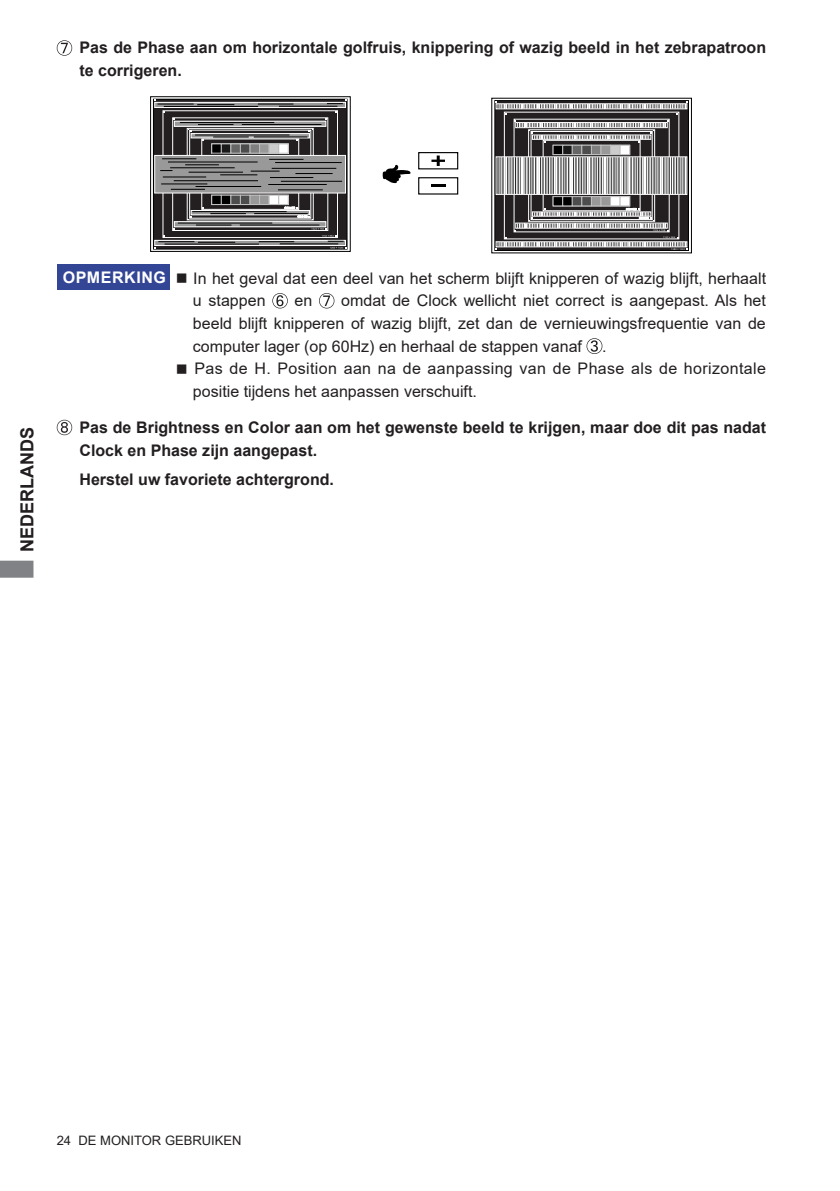
<style>
.page{position:relative;width:840px;height:1191px;background:#fff}
.page>*{position:absolute;margin:0;border:0;box-sizing:border-box;transform-origin:0 0}
.t1{font:700 18px "Arial";color:#231f20}
.t2{font:16px/22.6px "Arial";color:#231f20}
.t3{font:700 16px/22.6px "Arial";color:#231f20}
.t4{font:16px/22.6px "Arial";letter-spacing:.025em;color:#231f20}
.t5{font:700 16px "Arial";letter-spacing:.035em;color:#fff}
.t6{font:13px "Arial";color:#231f20}
</style>
<div class="page">
<svg style="left:0;top:560px;width:33px;height:17px"></svg>
<div style="left:494px;top:100px;width:194px;height:151px;border:1px solid #000"></div>
<svg style="left:495px;top:101px;width:192px;height:149px;background:#7d7b7c"></svg>
<svg style="left:150px;top:96px;width:200px;height:156px;background:#6d6c6c"></svg>
<hr style="left:270px;top:177px;width:43px;height:1px;background:#000">
<hr style="left:281px;top:181px;width:61px;height:1px;background:#000">
<hr style="left:268px;top:184px;width:58px;height:1px;background:#000">
<hr style="left:278px;top:189px;width:44px;height:1px;background:#000">
<hr style="left:180px;top:122px;width:94px;height:1px;background:#000">
<hr style="left:198px;top:124px;width:35px;height:1px;background:#000">
<hr style="left:242px;top:124px;width:79px;height:1px;background:#000">
<hr style="left:195px;top:135px;width:94px;height:1px;background:#000">
<hr style="left:213px;top:137px;width:35px;height:1px;background:#000">
<hr style="left:254px;top:137px;width:53px;height:1px;background:#000">
<hr style="left:192px;top:211px;width:94px;height:1px;background:#000">
<hr style="left:210px;top:213px;width:36px;height:1px;background:#000">
<hr style="left:254px;top:213px;width:53px;height:1px;background:#000">
<hr style="left:178px;top:223px;width:94px;height:1px;background:#000">
<hr style="left:196px;top:225px;width:35px;height:1px;background:#000">
<hr style="left:240px;top:225px;width:79px;height:1px;background:#000">
<svg style="left:272px;top:293px;width:15px;height:15px"></svg>
<svg style="left:319px;top:293px;width:15px;height:15px"></svg>
<svg style="left:586px;top:338px;width:16px;height:16px"></svg>
<svg style="left:57px;top:40px;width:15px;height:16px"></svg>
<div style="left:418px;top:177px;width:40px;height:17px;border:1px solid #000"></div>
<svg style="left:431px;top:184px;width:14px;height:2px"></svg>
<svg style="left:382px;top:164px;width:29px;height:19px"></svg>
<div style="left:418px;top:152px;width:40px;height:17px;border:1px solid #000"></div>
<svg style="left:431px;top:155px;width:13px;height:11px"></svg>
<div style="left:57px;top:264px;width:113px;height:25px;background:#334595"></div>
<svg style="left:57px;top:420px;width:15px;height:15px"></svg>
<p class="t3" style="left:79px;top:37px;width:687px">Pas de Phase aan om horizontale golfruis, knippering of wazig beeld in het zebrapatroon te corrigeren.</p>
<p class="t1" style="left:14px;top:551px;width:126px;rotate:-90deg">NEDERLANDS</p>
<p class="t5" style="left:63px;top:266px;width:105px">OPMERKING</p>
<p class="t2" style="left:193px;top:266px;width:574px;text-indent:-17px">■ In het geval dat een deel van het scherm blijft knipperen of wazig blijft, herhaalt u stappen</p>
<p class="t2" style="left:193px;top:289px;width:574px;text-align:justify;text-indent:148px">omdat de Clock wellicht niet correct is aangepast. Als het beeld blijft knipperen of wazig blijft, zet dan de vernieuwingsfrequentie van de computer lager (op 60Hz) en herhaal de stappen vanaf</p>
<p class="t2" style="left:294px;top:289px;width:19px">en</p>
<p class="t2" style="left:602px;top:334px;width:6px">.</p>
<p class="t4" style="left:193px;top:357px;width:574px;text-indent:-17px">■ Pas de H. Position aan na de aanpassing van de Phase als de horizontale positie tijdens het aanpassen verschuift.</p>
<p class="t3" style="left:79px;top:417px;width:687px">Pas de Brightness en Color aan om het gewenste beeld te krijgen, maar doe dit pas nadat<br>Clock en Phase zijn aangepast.</p>
<p class="t3" style="left:79px;top:468px;width:256px">Herstel uw favoriete achtergrond.</p>
<p class="t6" style="left:57px;top:1131px;width:186px">24 DE MONITOR GEBRUIKEN</p>
</div>
